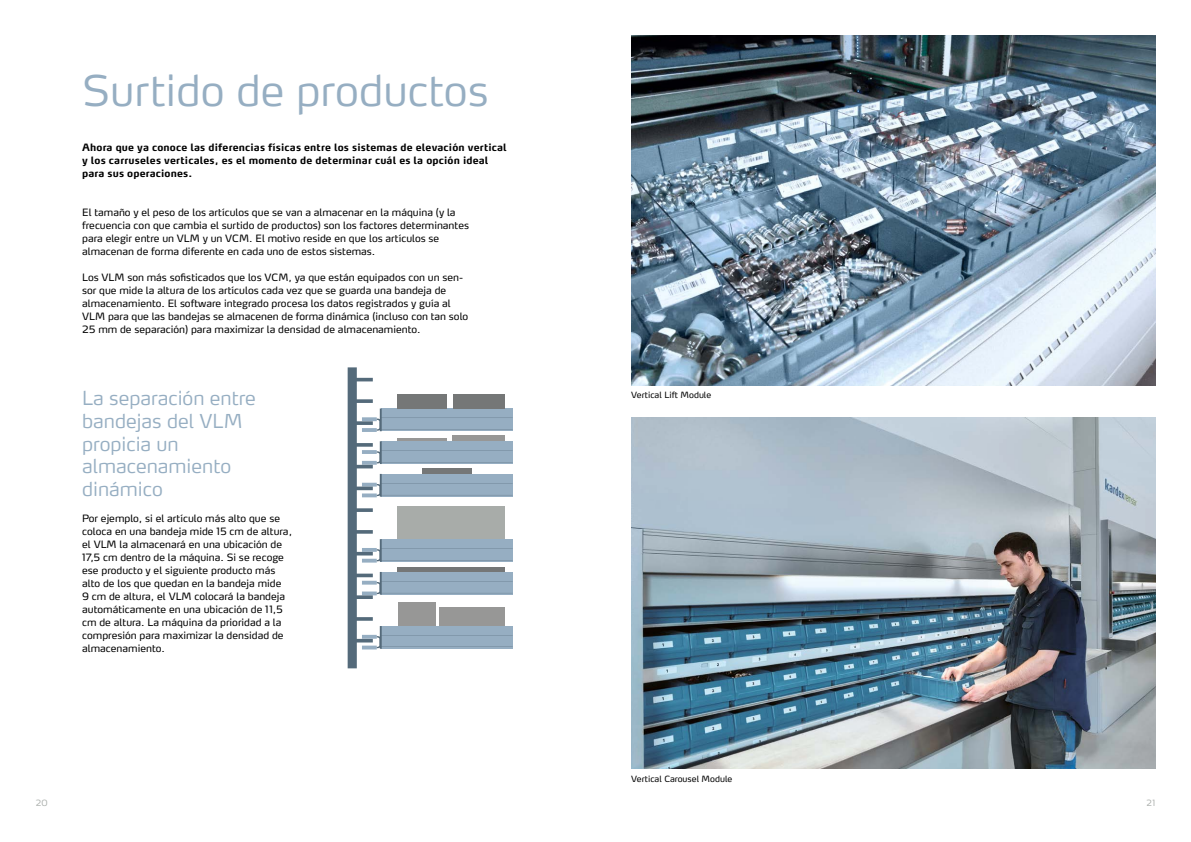
<style>
.page{position:relative;width:1191px;height:842px;background:#fff}
.page>*{position:absolute;margin:0;border:0;box-sizing:border-box;transform-origin:0 0}
.t1{font:300 42px "Max OT";color:#96aec2}
.t2{font:300 19px/22.8px "Max OT";color:#96aec2}
.t3{font:10px/13px "Max OT";color:#000}
.t4{font:700 10px/13px "Max OT";letter-spacing:.015em;color:#000}
.t5{font:8.5px "Max OT";color:#000}
.t6{font:300 8.5px "Max OT";color:#a8aca9}
</style>
<div class="page">
<img style="left:631px;top:36px;width:524px;height:349px">
<img style="left:631px;top:418px;width:524px;height:351px">
<svg style="left:348px;top:367px;width:165px;height:301px"></svg>
<h1 class="t1" style="left:82px;top:64px;width:408px">Surtido de productos</h1>
<p class="t4" style="left:82px;top:141px;width:426px">Ahora que ya conoce las diferencias físicas entre los sistemas de elevación vertical y los carruseles verticales, es el momento de determinar cuál es la opción ideal para sus operaciones.</p>
<p class="t3" style="left:82px;top:206px;width:388px">El tamaño y el peso de los artículos que se van a almacenar en la máquina (y la frecuencia con que cambia el surtido de productos) son los factores determinantes para elegir entre un VLM y un VCM. El motivo reside en que los artículos se almacenan de forma diferente en cada uno de estos sistemas.</p>
<p class="t3" style="left:82px;top:271px;width:387px">Los VLM son más sofisticados que los VCM, ya que están equipados con un sen&shy;sor que mide la altura de los artículos cada vez que se guarda una bandeja de almacenamiento. El software integrado procesa los datos registrados y guía al VLM para que las bandejas se almacenen de forma dinámica (incluso con tan solo 25 mm de separación) para maximizar la densidad de almacenamiento.</p>
<h2 class="t2" style="left:82px;top:386px;width:175px">La separación entre bandejas del VLM propicia un almacenamiento dinámico</h2>
<p class="t3" style="left:82px;top:512px;width:211px">Por ejemplo, si el artículo más alto que se coloca en una bandeja mide 15 cm de altura, el VLM la almacenará en una ubicación de 17,5 cm dentro de la máquina. Si se recoge ese producto y el siguiente producto más alto de los que quedan en la bandeja mide<br>9 cm de altura, el VLM colocará la bandeja automáticamente en una ubicación de 11,5 cm de altura. La máquina da prioridad a la compresión para maximizar la densidad de almacenamiento.</p>
<p class="t5" style="left:631px;top:390px;width:82px">Vertical Lift Module</p>
<p class="t5" style="left:631px;top:773px;width:103px">Vertical Carousel Module</p>
<p class="t6" style="left:36px;top:798px;width:14px">20</p>
<p class="t6" style="left:1146px;top:798px;width:10px">21</p>
</div>
